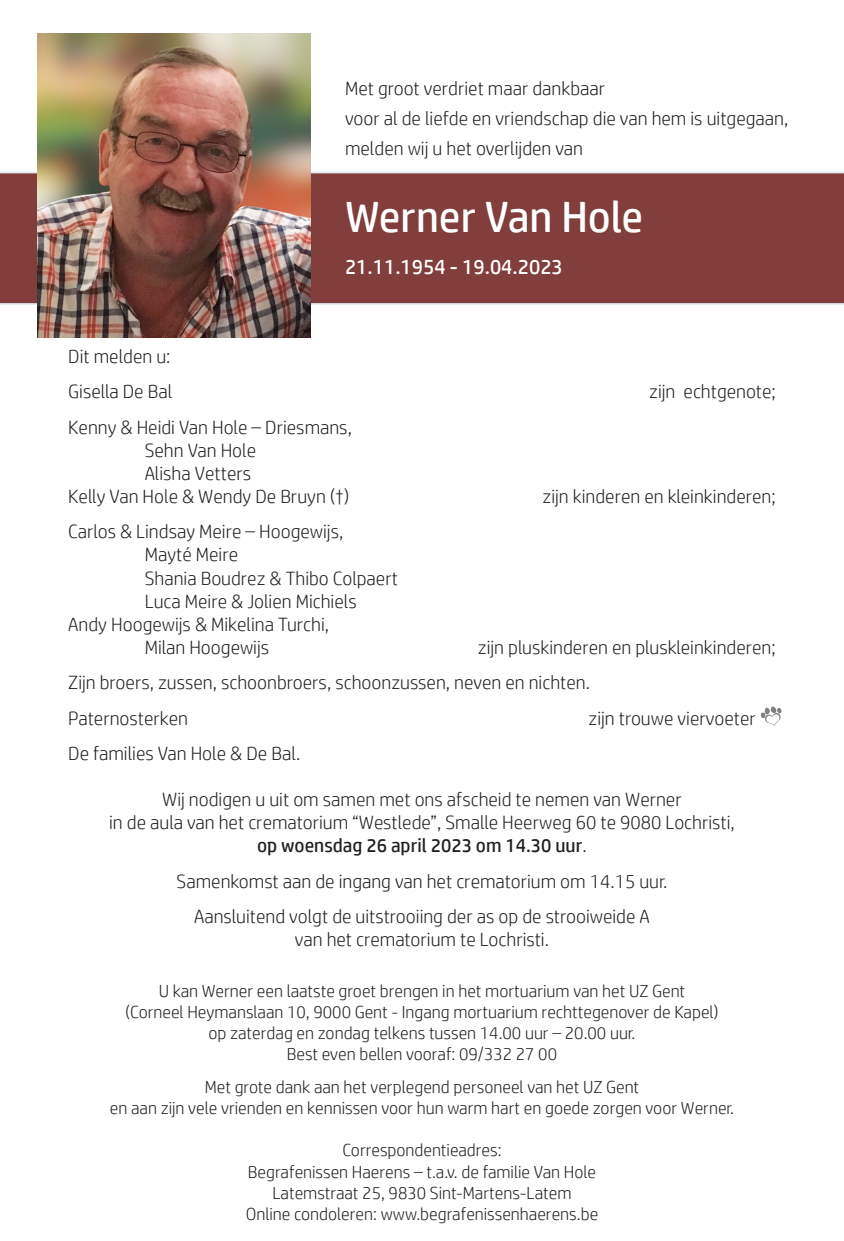
<style>
.page{position:relative;width:844px;height:1241px;background:#fff}
.page>*{position:absolute;margin:0;border:0;box-sizing:border-box;transform-origin:0 0}
.t1{font:43.75px "HP Simplified";color:#fff}
.t2{font:21px "HP Simplified";color:#fff}
.t3{font:300 19.25px "HP Simplified";color:#231f20}
.t4{font:19.25px "HP Simplified";color:#231f20}
.t5{font:300 17.5px "HP Simplified";color:#231f20}
.s1{font-weight:300}
</style>
<div class="page">
<div style="left:0;top:172px;width:843px;height:133px;background:#823e3a"></div>
<img style="left:37px;top:33px;width:274px;height:304px">
<svg style="left:760px;top:706px;width:21px;height:19px"></svg>
<p class="t3" style="left:345px;top:78px;width:262px">Met groot verdriet maar dankbaar</p>
<p class="t3" style="left:345px;top:107px;width:444px">voor al de liefde en vriendschap die van hem is uitgegaan,</p>
<p class="t3" style="left:345px;top:137px;width:239px">melden wij u het overlijden van</p>
<p class="t1" style="left:345px;top:191px;width:299px">Werner Van Hole</p>
<p class="t2" style="left:345px;top:254px;width:219px">21.11.1954 - 19.04.2023</p>
<p class="t3" style="left:68px;top:345px;width:104px">Dit melden u:</p>
<p class="t3" style="left:68px;top:380px;width:105px">Gisella De Bal</p>
<p class="t3" style="left:649px;top:380px;width:128px">zijn echtgenote;</p>
<p class="t3" style="left:68px;top:416px;width:285px">Kenny &amp; Heidi Van Hole – Driesmans,</p>
<p class="t3" style="left:145px;top:439px;width:113px">Sehn Van Hole</p>
<p class="t3" style="left:145px;top:462px;width:108px">Alisha Vetters</p>
<p class="t3" style="left:68px;top:485px;width:283px">Kelly Van Hole &amp; Wendy De Bruyn (†)</p>
<p class="t3" style="left:542px;top:485px;width:234px">zijn kinderen en kleinkinderen;</p>
<p class="t3" style="left:68px;top:520px;width:276px">Carlos &amp; Lindsay Meire – Hoogewijs,</p>
<p class="t3" style="left:145px;top:544px;width:95px">Mayté Meire</p>
<p class="t3" style="left:145px;top:567px;width:255px">Shania Boudrez &amp; Thibo Colpaert</p>
<p class="t3" style="left:145px;top:590px;width:213px">Luca Meire &amp; Jolien Michiels</p>
<p class="t3" style="left:68px;top:613px;width:262px">Andy Hoogewijs &amp; Mikelina Turchi,</p>
<p class="t3" style="left:145px;top:636px;width:126px">Milan Hoogewijs</p>
<p class="t3" style="left:478px;top:636px;width:299px">zijn pluskinderen en pluskleinkinderen;</p>
<p class="t3" style="left:68px;top:671px;width:523px">Zijn broers, zussen, schoonbroers, schoonzussen, neven en nichten.</p>
<p class="t3" style="left:68px;top:707px;width:121px">Paternosterken</p>
<p class="t3" style="left:588px;top:707px;width:169px">zijn trouwe viervoeter</p>
<p class="t3" style="left:68px;top:742px;width:233px">De families Van Hole &amp; De Bal.</p>
<p class="t3" style="left:162px;top:788px;width:521px">Wij nodigen u uit om samen met ons afscheid te nemen van Werner</p>
<p class="t3" style="left:109px;top:811px;width:627px">in de aula van het crematorium “Westlede”, Smalle Heerweg 60 te 9080 Lochristi,</p>
<p class="t4" style="left:257px;top:834px;width:331px">op woensdag 26 april 2023 om 14.30 uur<span class="s1">.</span></p>
<p class="t3" style="left:176px;top:870px;width:492px">Samenkomst aan de ingang van het crematorium om 14.15 uur.</p>
<p class="t3" style="left:194px;top:905px;width:457px">Aansluitend volgt de uitstrooiing der as op de strooiweide A</p>
<p class="t3" style="left:295px;top:928px;width:255px">van het crematorium te Lochristi.</p>
<p class="t5" style="left:159px;top:981px;width:528px">U kan Werner een laatste groet brengen in het mortuarium van het UZ Gent</p>
<p class="t5" style="left:125px;top:1002px;width:594px">(Corneel Heymanslaan 10, 9000 Gent - Ingang mortuarium rechttegenover de Kapel)</p>
<p class="t5" style="left:208px;top:1023px;width:428px">op zaterdag en zondag telkens tussen 14.00 uur – 20.00 uur.</p>
<p class="t5" style="left:287px;top:1044px;width:271px">Best even bellen vooraf: 09/332 27 00</p>
<p class="t5" style="left:205px;top:1077px;width:436px">Met grote dank aan het verplegend personeel van het UZ Gent</p>
<p class="t5" style="left:110px;top:1098px;width:625px">en aan zijn vele vrienden en kennissen voor hun warm hart en goede zorgen voor Werner.</p>
<p class="t5" style="left:342px;top:1140px;width:161px">Correspondentieadres:</p>
<p class="t5" style="left:248px;top:1161px;width:349px">Begrafenissen Haerens – t.a.v. de familie Van Hole</p>
<p class="t5" style="left:272px;top:1182px;width:300px">Latemstraat 25, 9830 Sint-Martens-Latem</p>
<p class="t5" style="left:246px;top:1203px;width:354px">Online condoleren: www.begrafenissenhaerens.be</p>
</div>
